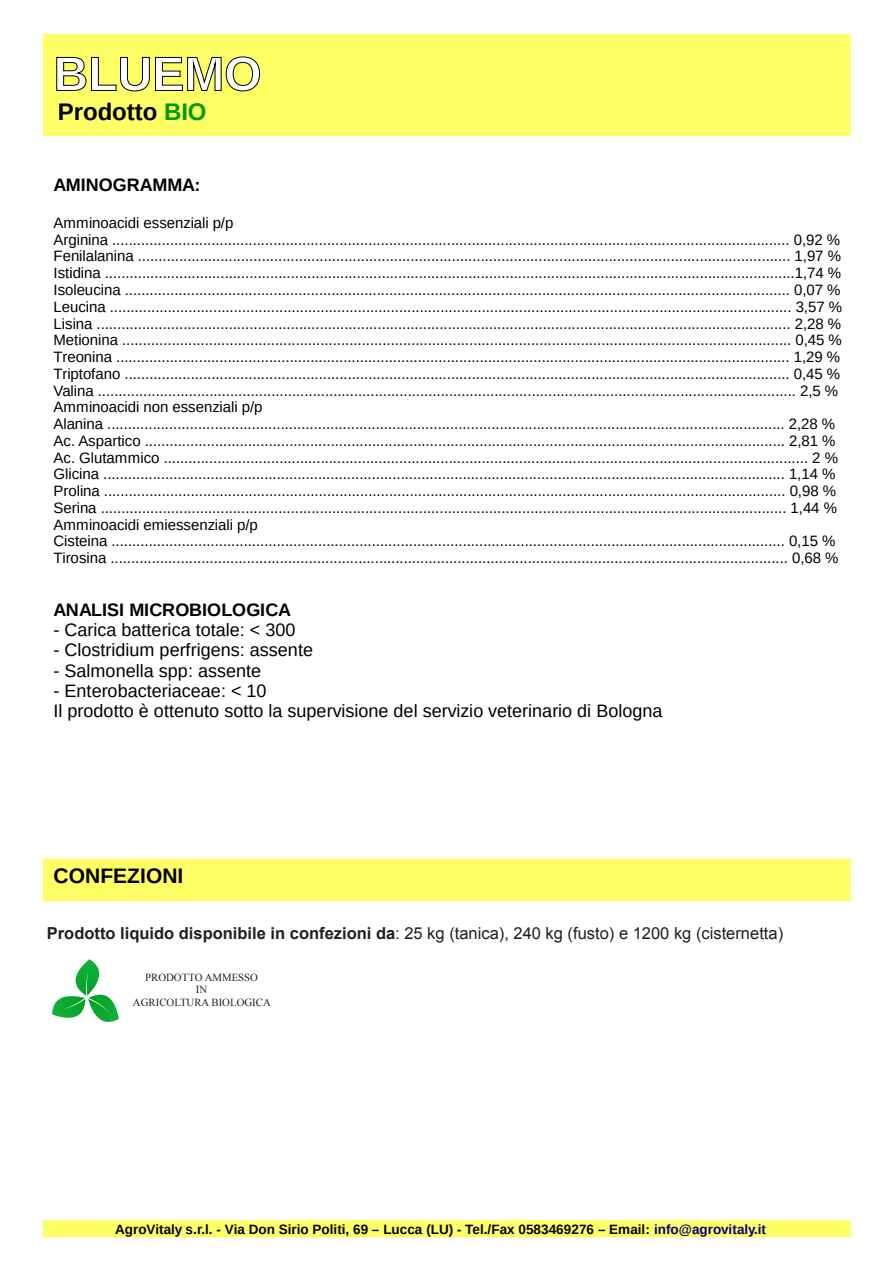
<style>
.page{position:relative;width:893px;height:1263px;background:#fff}
.page>*{position:absolute;margin:0;border:0;box-sizing:border-box;transform-origin:0 0}
.t1{font:700 48px "Liberation Sans";color:#fff}
.t2{font:700 24px "Liberation Sans";letter-spacing:-.005em;color:#000}
.t3{font:700 21px "Liberation Sans";letter-spacing:.005em;color:#000}
.t4{font:18px/20.1px "Liberation Sans";color:#000}
.t5{font:700 18px "Liberation Sans";letter-spacing:-.005em;color:#000}
.t6{font:16.5px "Arial";color:#231f20}
.t7{font:15px/16.8px "Liberation Sans";letter-spacing:-.005em;color:#000}
.t8{font:700 13.5px "Liberation Sans";color:#000}
.t9{font:10.8px "Times New Roman";color:#231f20}
.s1{color:#090}
.s2{font-weight:700}
.s3{color:#000080}
</style>
<div class="page">
<div style="left:43px;top:34px;width:808px;height:102px;background:#ff6"></div>
<svg style="left:56px;top:57px;width:204px;height:34px;background:#d5d555"></svg>
<div style="left:43px;top:859px;width:808px;height:42px;background:#ff6"></div>
<div style="left:43px;top:1220px;width:808px;height:17px;background:#ff6"></div>
<img style="left:52px;top:959px;width:67px;height:63px">
<h1 class="t1" style="left:54px;top:56px;width:210px">BLUEMO</h1>
<h2 class="t2" style="left:58px;top:103px;width:150px">Prodotto <span class="s1">BIO</span></h2>
<p class="t5" style="left:54px;top:177px;width:149px">AMINOGRAMMA:</p>
<p class="t7" style="left:54px;top:216px;width:790px">Amminoacidi essenziali p/p<br>Arginina .................................................................................................................................................................... 0,92 % Fenilalanina .............................................................................................................................................................. 1,97 % Istidina .......................................................................................................................................................................1,74 % Isoleucina ................................................................................................................................................................. 0,07 % Leucina ..................................................................................................................................................................... 3,57 % Lisina ........................................................................................................................................................................ 2,28 % Metionina .................................................................................................................................................................. 0,45 % Treonina ................................................................................................................................................................... 1,29 % Triptofano ................................................................................................................................................................. 0,45 % Valina ......................................................................................................................................................................... 2,5 % Amminoacidi non essenziali p/p<br>Alanina .................................................................................................................................................................... 2,28 % Ac. Aspartico ........................................................................................................................................................... 2,81 % Ac. Glutammico ............................................................................................................................................................ 2 % Glicina ..................................................................................................................................................................... 1,14 % Prolina ..................................................................................................................................................................... 0,98 % Serina ...................................................................................................................................................................... 1,44 % Amminoacidi emiessenziali p/p<br>Cisteina ................................................................................................................................................................... 0,15 % Tirosina .................................................................................................................................................................... 0,68 %</p>
<p class="t5" style="left:54px;top:603px;width:239px">ANALISI MICROBIOLOGICA</p>
<p class="t4" style="left:54px;top:622px;width:243px">- Carica batterica totale: &lt; 300</p>
<p class="t4" style="left:54px;top:642px;width:261px">- Clostridium perfrigens: assente</p>
<p class="t4" style="left:54px;top:662px;width:209px">- Salmonella spp: assente</p>
<p class="t4" style="left:54px;top:682px;width:610px">- Enterobacteriaceae: &lt; 10<br>Il prodotto è ottenuto sotto la supervisione del servizio veterinario di Bologna</p>
<h3 class="t3" style="left:54px;top:868px;width:131px">CONFEZIONI</h3>
<p class="t4" style="left:54px;top:916px;width:315px">kg 1 in cartoni da 20 pezzi, pari a kg 20</p>
<p class="t6" style="left:47px;top:922px;width:738px"><span class="s2">Prodotto liquido disponibile in confezioni da</span>: 25 kg (tanica), 240 kg (fusto) e 1200 kg (cisternetta)</p>
<p class="t9" style="left:145px;top:970px;width:114px">PRODOTTO AMMESSO</p>
<p class="t9" style="left:196px;top:982px;width:13px">IN</p>
<p class="t9" style="left:133px;top:995px;width:139px">AGRICOLTURA BIOLOGICA</p>
<p class="t8" style="left:115px;top:1224px;width:652px">AgroVitaly s.r.l. - Via Don Sirio Politi, 69 – Lucca (LU) - Tel./Fax 0583469276 – Email: <span class="s3">info@agrovitaly.it</span></p>
</div>
